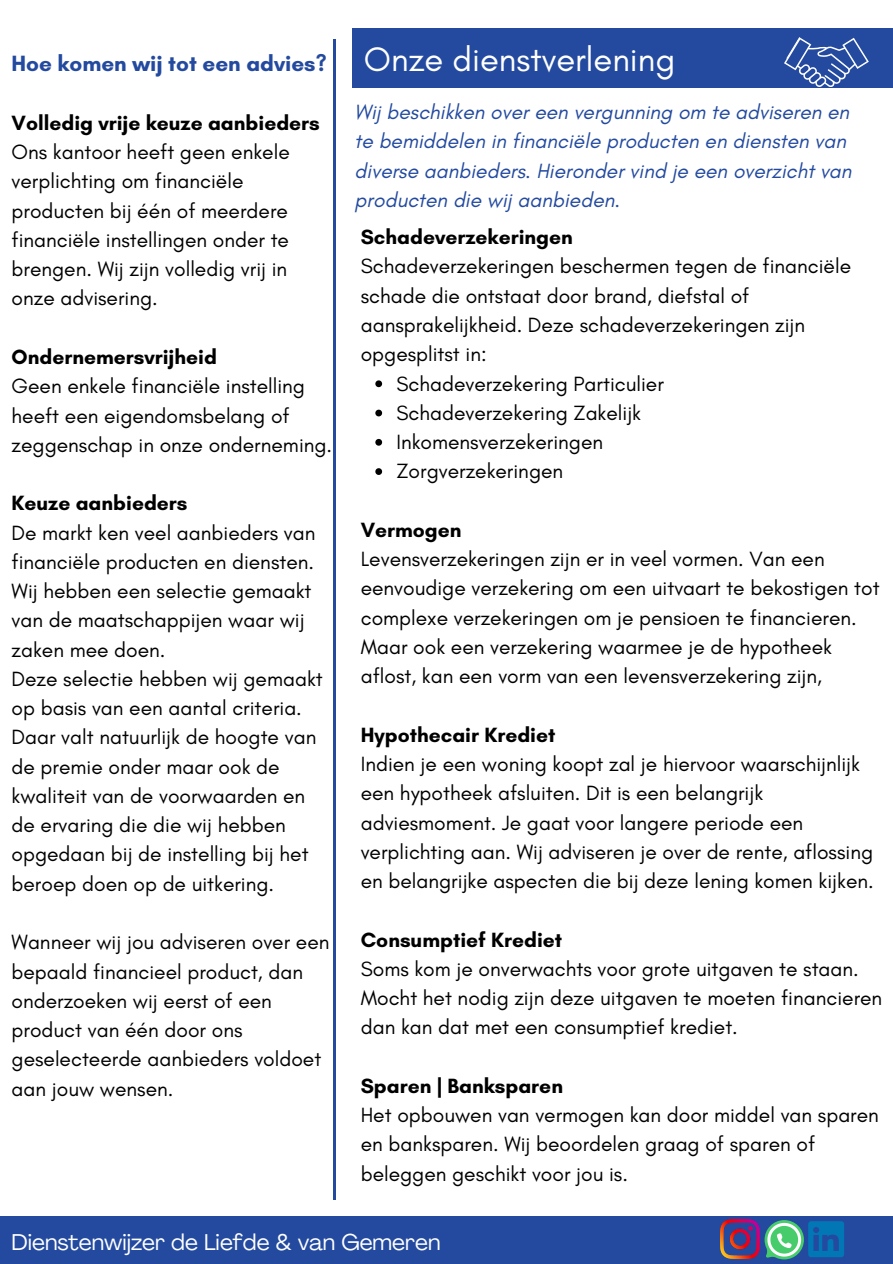
<style>
.page{position:relative;width:893px;height:1264px;background:#fff}
.page>*{position:absolute;margin:0;border:0;box-sizing:border-box;transform-origin:0 0}
.t1{font:34.5px "Glacial Indifference";color:#fff}
.t2{font:22.5px "Agrandir";color:#fff}
.t3{font:700 22.5px "Glacial Indifference";color:#234a9f}
.t4{font:21px/29.2px "Glacial Indifference";color:#000}
.t5{font:italic 21px/29.2px "Glacial Indifference";color:#234a9f}
.t6{font:700 21px "Glacial Indifference";color:#000}
</style>
<div class="page">
<div style="left:0;top:1216px;width:892px;height:47px;background:#234a9f"></div>
<div style="left:352px;top:28px;width:540px;height:59px;background:#234a9f"></div>
<svg style="left:784px;top:37px;width:84px;height:50px"></svg>
<svg style="left:375px;top:380px;width:7px;height:7px"></svg>
<svg style="left:375px;top:409px;width:7px;height:7px"></svg>
<svg style="left:375px;top:439px;width:7px;height:6px"></svg>
<svg style="left:375px;top:468px;width:7px;height:7px"></svg>
<hr style="left:333px;top:39px;width:2px;height:1160px;background:#234a9f">
<svg style="left:764px;top:1220px;width:80px;height:39px"></svg>
<img style="left:720px;top:1219px;width:39px;height:39px">
<h1 class="t3" style="left:12px;top:50px;width:316px">Hoe komen wij tot een advies?</h1>
<p class="t6" style="left:12px;top:110px;width:310px">Volledig vrije keuze aanbieders</p>
<p class="t4" style="left:12px;top:137px;width:280px">Ons kantoor heeft geen enkele verplichting om financiële producten bij één of meerdere financiële instellingen onder te brengen. Wij zijn volledig vrij in onze advisering.</p>
<p class="t6" style="left:12px;top:344px;width:207px">Ondernemersvrijheid</p>
<p class="t4" style="left:12px;top:371px;width:322px">Geen enkele financiële instelling heeft een eigendomsbelang of zeggenschap in onze onderneming.</p>
<p class="t6" style="left:12px;top:490px;width:177px">Keuze aanbieders</p>
<p class="t4" style="left:12px;top:517px;width:305px">De markt ken veel aanbieders van financiële producten en diensten.<br>Wij hebben een selectie gemaakt van de maatschappijen waar wij zaken mee doen.</p>
<p class="t4" style="left:12px;top:664px;width:313px">Deze selectie hebben wij gemaakt op basis van een aantal criteria.<br>Daar valt natuurlijk de hoogte van de premie onder maar ook de kwaliteit van de voorwaarden en de ervaring die die wij hebben opgedaan bij de instelling bij het beroep doen op de uitkering.</p>
<p class="t4" style="left:12px;top:927px;width:319px">Wanneer wij jou adviseren over een bepaald financieel product, dan onderzoeken wij eerst of een product van één door ons geselecteerde aanbieders voldoet aan jouw wensen.</p>
<p class="t1" style="left:364px;top:38px;width:313px">Onze dienstverlening</p>
<p class="t5" style="left:354px;top:97px;width:498px">Wij beschikken over een vergunning om te adviseren en te bemiddelen in financiële producten en diensten van diverse aanbieders. Hieronder vind je een overzicht van producten die wij aanbieden.</p>
<p class="t6" style="left:361px;top:224px;width:214px">Schadeverzekeringen</p>
<p class="t4" style="left:361px;top:251px;width:492px">Schadeverzekeringen beschermen tegen de financiële schade die ontstaat door brand, diefstal of aansprakelijkheid. Deze schadeverzekeringen zijn opgesplitst in:</p>
<p class="t4" style="left:396px;top:368px;width:269px">Schadeverzekering Particulier</p>
<p class="t4" style="left:396px;top:398px;width:246px">Schadeverzekering Zakelijk</p>
<p class="t4" style="left:396px;top:427px;width:208px">Inkomensverzekeringen</p>
<p class="t4" style="left:396px;top:456px;width:168px">Zorgverzekeringen</p>
<p class="t6" style="left:361px;top:517px;width:102px">Vermogen</p>
<p class="t4" style="left:361px;top:544px;width:520px">Levensverzekeringen zijn er in veel vormen. Van een eenvoudige verzekering om een uitvaart te bekostigen tot complexe verzekeringen om je pensioen te financieren.<br>Maar ook een verzekering waarmee je de hypotheek aflost, kan een vorm van een levensverzekering zijn,</p>
<p class="t6" style="left:361px;top:721px;width:196px">Hypothecair Krediet</p>
<p class="t4" style="left:361px;top:749px;width:514px">Indien je een woning koopt zal je hiervoor waarschijnlijk een hypotheek afsluiten. Dit is een belangrijk adviesmoment. Je gaat voor langere periode een verplichting aan. Wij adviseren je over de rente, aflossing en belangrijke aspecten die bij deze lening komen kijken.</p>
<p class="t6" style="left:361px;top:926px;width:203px">Consumptief Krediet</p>
<p class="t4" style="left:361px;top:953px;width:523px">Soms kom je onverwachts voor grote uitgaven te staan.<br>Mocht het nodig zijn deze uitgaven te moeten financieren dan kan dat met een consumptief krediet.</p>
<p class="t6" style="left:361px;top:1072px;width:204px">Sparen | Banksparen</p>
<p class="t4" style="left:361px;top:1100px;width:519px">Het opbouwen van vermogen kan door middel van sparen en banksparen. Wij beoordelen graag of sparen of beleggen geschikt voor jou is.</p>
<p class="t2" style="left:12px;top:1233px;width:430px">Dienstenwijzer de Liefde &amp; van Gemeren</p>
</div>
